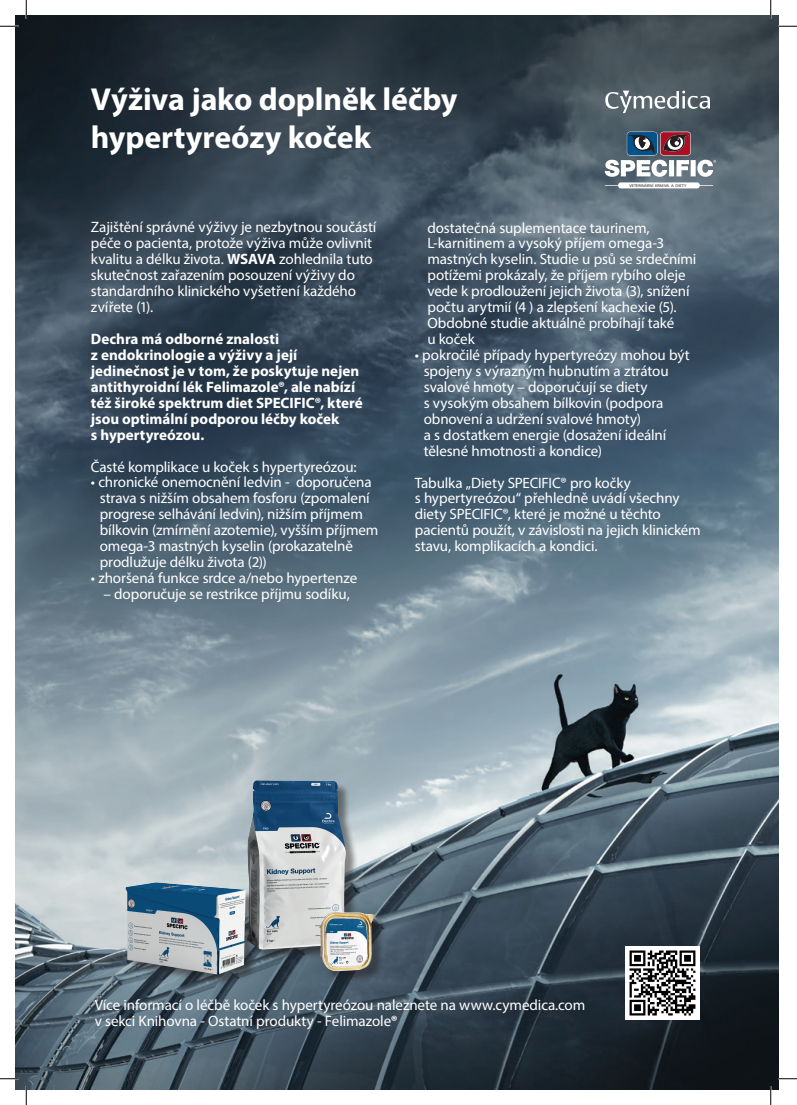
<style>
.page{position:relative;width:797px;height:1105px;background:#fff}
.page>*{position:absolute;margin:0;border:0;box-sizing:border-box;transform-origin:0 0}
.t1{font:700 31.88px/38.2px "Myriad Pro";letter-spacing:-.005em;color:#fff}
.t2{font:15px/16px "Myriad Pro";letter-spacing:-.005em;color:#fff}
.t3{font:700 15px/16px "Myriad Pro";color:#fff}
.t4{font:semi-expanded 4px "Myriad Pro";color:#231f20}
.s1{font-weight:700}
</style>
<div class="page">
<img style="left:16px;top:16px;width:763px;height:1073px">
<div style="left:249px;top:782px;width:109px;height:180px;background:#231f20;opacity:.5"></div>
<img style="left:246px;top:780px;width:100px;height:170px">
<div style="left:322px;top:914px;width:65px;height:70px;background:#231f20;opacity:.5"></div>
<img style="left:320px;top:912px;width:55px;height:59px">
<div style="left:127px;top:884px;width:131px;height:103px;background:#231f20;opacity:.5"></div>
<img style="left:125px;top:882px;width:121px;height:92px">
<img style="left:625px;top:946px;width:74px;height:73px">
<svg style="left:604px;top:132px;width:112px;height:56px"></svg>
<svg style="left:605px;top:91px;width:105px;height:22px"></svg>
<svg style="left:0;top:25px;width:19px;height:2px"></svg>
<svg style="left:778px;top:25px;width:19px;height:2px"></svg>
<svg style="left:0;top:1078px;width:19px;height:1px"></svg>
<svg style="left:778px;top:1078px;width:19px;height:1px"></svg>
<svg style="left:25px;top:0;width:2px;height:19px"></svg>
<svg style="left:25px;top:1086px;width:2px;height:19px"></svg>
<svg style="left:770px;top:0;width:1px;height:19px"></svg>
<svg style="left:770px;top:1086px;width:1px;height:19px"></svg>
<h1 class="t1" style="left:91px;top:79px;width:368px">Výživa jako doplněk léčby hypertyreózy koček</h1>
<p class="t4" style="left:629px;top:183px;width:58px">VETERINÁRNÍ KRMIVA A DIETY</p>
<p class="t2" style="left:91px;top:219px;width:287px">Zajištění správné výživy je nezbytnou součástí péče o pacienta, protože výživa může ovlivnit kvalitu a délku života. <span class="s1">WSAVA</span> zohlednila tuto skutečnost zařazením posouzení výživy do standardního klinického vyšetření každého zvířete (1).</p>
<p class="t3" style="left:91px;top:330px;width:273px">Dechra má odborné znalosti<br>z endokrinologie a výživy a její jedinečnost je v tom, že poskytuje nejen antithyroidní lék Felimazole®, ale nabízí též široké spektrum diet SPECIFIC®, které jsou optimální podporou léčby koček<br>s hypertyreózou.</p>
<p class="t2" style="left:91px;top:458px;width:267px">Časté komplikace u koček s hypertyreózou:</p>
<p class="t2" style="left:100px;top:474px;width:280px;text-indent:-9px">• chronické onemocnění ledvin - doporučena strava s nižším obsahem fosforu (zpomalení progrese selhávání ledvin), nižším příjmem bílkovin (zmírnění azotemie), vyšším příjmem omega-3 mastných kyselin (prokazatelně prodlužuje délku života (2))</p>
<p class="t2" style="left:91px;top:570px;width:268px">• zhoršená funkce srdce a/nebo hypertenze</p>
<p class="t2" style="left:103px;top:586px;width:248px">– doporučuje se restrikce příjmu sodíku,</p>
<p class="t2" style="left:427px;top:219px;width:270px">dostatečná suplementace taurinem, L-karnitinem a vysoký příjem omega-3 mastných kyselin. Studie u psů se srdečními potížemi prokázaly, že příjem rybího oleje vede k prodloužení jejich života (3), snížení počtu arytmií (4 ) a zlepšení kachexie (5).<br>Obdobné studie aktuálně probíhají také<br>u koček</p>
<p class="t2" style="left:423px;top:347px;width:268px;text-indent:-9px">• pokročilé případy hypertyreózy mohou být spojeny s výrazným hubnutím a ztrátou svalové hmoty – doporučují se diety<br>s vysokým obsahem bílkovin (podpora obnovení a udržení svalové hmoty)<br>a s dostatkem energie (dosažení ideální tělesné hmotnosti a kondice)</p>
<p class="t2" style="left:415px;top:474px;width:287px">Tabulka „Diety SPECIFIC® pro kočky<br>s hypertyreózou“ přehledně uvádí všechny diety SPECIFIC®, které je možné u těchto pacientů použít, v závislosti na jejich klinickém stavu, komplikacích a kondici.</p>
<p class="t2" style="left:95px;top:997px;width:492px">Více informací o léčbě koček s hypertyreózou naleznete na www.cymedica.com v sekci Knihovna - Ostatní produkty - Felimazole<span class="s1">®</span></p>
</div>
